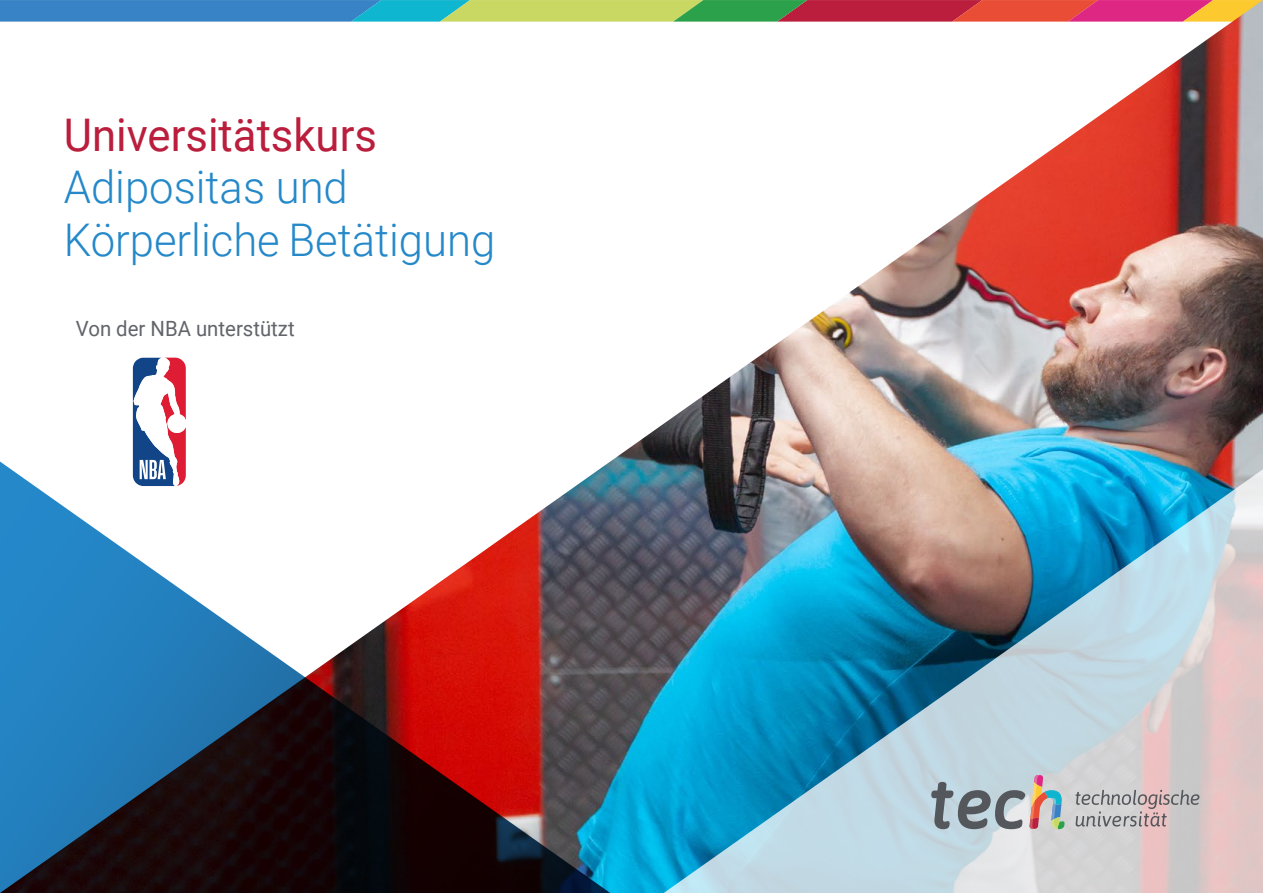
<style>
.page{position:relative;width:1263px;height:893px;background:#fff}
.page>*{position:absolute;margin:0;border:0;box-sizing:border-box;transform-origin:0 0}
.t1{font:300 45px/52.5px "Roboto";color:#2488c9}
.t2{font:45px "Roboto";color:#ba1e3c}
.t3{font:21px "Roboto";color:#61646a}
</style>
<div class="page">
<img style="left:0;top:0;width:1263px;height:454px">
<img style="left:640px;top:454px;width:623px;height:439px">
<svg style="left:0;top:446px;width:640px;height:447px"></svg>
<svg style="left:133px;top:358px;width:53px;height:128px"></svg>
<svg style="left:931px;top:775px;width:133px;height:54px;background:#a5acaf"></svg>
<svg style="left:1075px;top:790px;width:124px;height:36px;background:#bbb4b6"></svg>
<p class="t2" style="left:64px;top:103px;width:315px">Universitätskurs</p>
<p class="t1" style="left:64px;top:159px;width:433px">Adipositas und<br>Körperliche Betätigung</p>
<p class="t3" style="left:76px;top:314px;width:220px">Von der NBA unterstützt</p>
</div>
